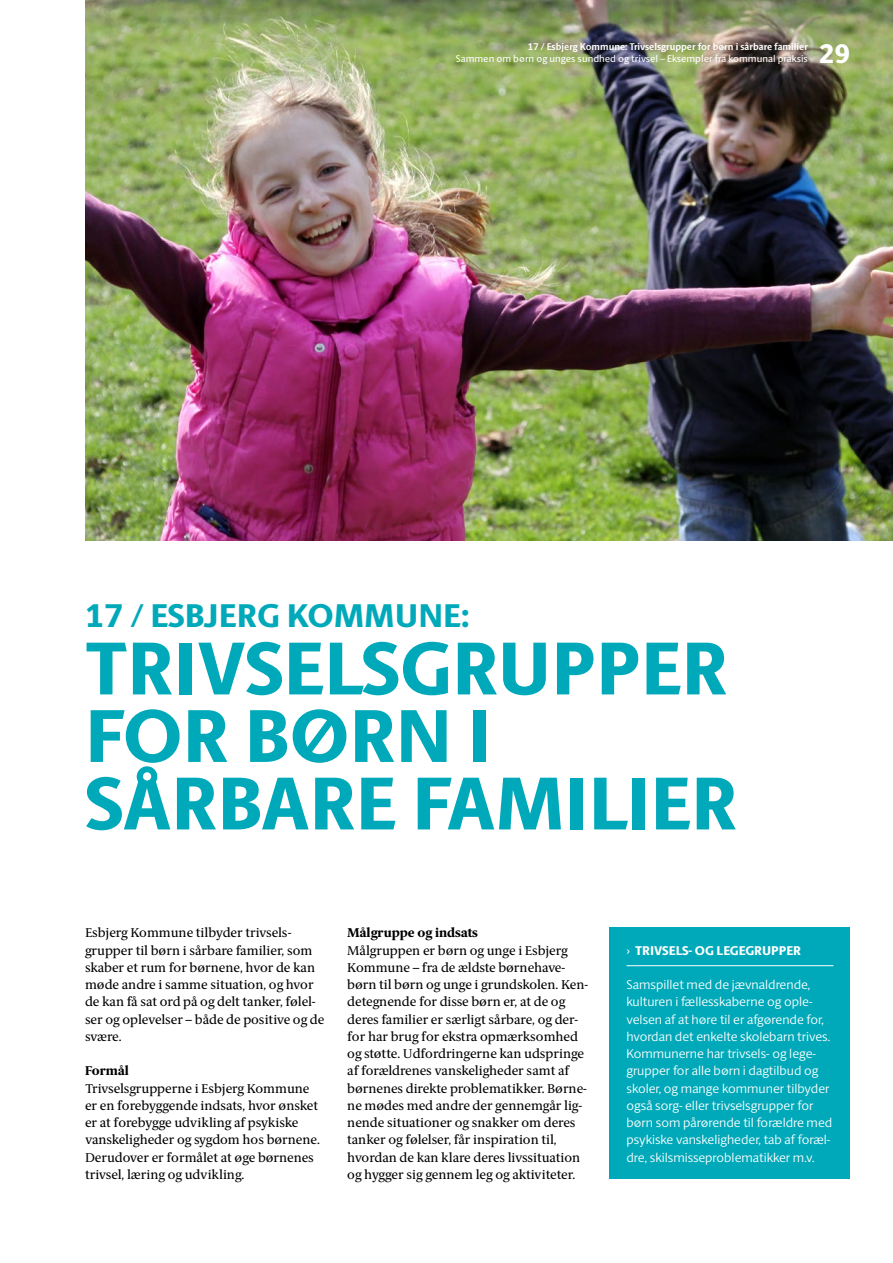
<style>
.page{position:relative;width:893px;height:1263px;background:#fff}
.page>*{position:absolute;margin:0;border:0;box-sizing:border-box;transform-origin:0 0}
.Rubrik_1_-_SANS{font:800 75px/67.5px "ID Sans";color:#00a9b9}
.Rubrik_2_-_SANS{font:800 33px "ID Sans";color:#00a9b9}
.Pagina_højre{font:800 27px "ID Sans";color:#fff}
.Brødtekst_-_SERIF{font:12.75px/17.2px "ID Serif";color:#000}
.Faktaboks_brødtekst{font:300 12.75px/17.2px "ID Sans";color:#fff}
.Rubrik_3_-_SERIF{font:800 12.75px "ID Serif";color:#000}
.Faktaboks_Rubrik_-_S{font:800 12.75px "ID Sans";color:#fff}
.t1{font:9.75px "ID Sans";color:#fff}
.t2{font:700 9.75px "ID Sans";color:#fff}
.s1{font-weight:300}
</style>
<div class="page">
<div style="left:609px;top:928px;width:241px;height:251px;background:#00a9b9"></div>
<hr style="left:626px;top:965px;width:207px;height:1px;background:#fff">
<img style="left:85px;top:0;width:808px;height:541px">
<p class="t2" style="left:528px;top:41px;width:281px">17 / Esbjerg Kommune: Trivselsgrupper for børn i sårbare familier</p>
<p class="t1" style="left:456px;top:53px;width:354px">Sammen om børn og unges sundhed og trivsel – Eksempler fra kommunal praksis</p>
<p class="Pagina_højre" style="left:819px;top:37px;width:33px">29</p>
<h2 class="Rubrik_2_-_SANS" style="left:85px;top:595px;width:386px">17 / ESBJERG KOMMUNE:</h2>
<h1 class="Rubrik_1_-_SANS" style="left:85px;top:635px;width:654px">TRIVSELSGRUPPER<br>FOR BØRN I<br>SÅRBARE FAMILIER</h1>
<p class="Brødtekst_-_SERIF" style="left:85px;top:925px;width:241px">Esbjerg Kommune tilbyder trivsels&shy;grupper til børn i sårbare familier, som skaber et rum for børnene, hvor de kan møde andre i samme situation, og hvor de kan få sat ord på og delt tanker, følel&shy;ser og oplevelser – både de positive og de svære.</p>
<h3 class="Rubrik_3_-_SERIF" style="left:85px;top:1063px;width:45px">Formål</h3>
<p class="Brødtekst_-_SERIF" style="left:85px;top:1080px;width:236px">Trivselsgrupperne i Esbjerg Kommune er en forebyggende indsats, hvor ønsket er at forebygge udvikling af psykiske vanskeligheder og sygdom hos børnene.<br>Derudover er formålet at øge børnenes trivsel, læring og udvikling.</p>
<h3 class="Rubrik_3_-_SERIF" style="left:347px;top:925px;width:132px">Målgruppe og indsats</h3>
<p class="Brødtekst_-_SERIF" style="left:347px;top:942px;width:242px">Målgruppen er børn og unge i Esbjerg Kommune – fra de ældste børnehave&shy;børn til børn og unge i grundskolen. Ken&shy;detegnende for disse børn er, at de og deres familier er særligt sårbare, og der&shy;for har brug for ekstra opmærksomhed og støtte. Udfordringerne kan udspringe af forældrenes vanskeligheder samt af børnenes direkte problematikker. Børne&shy;ne mødes med andre der gennemgår lig&shy;nende situationer og snakker om deres tanker og følelser, får inspiration til, hvordan de kan klare deres livssituation og hygger sig gennem leg og aktiviteter.</p>
<p class="Faktaboks_Rubrik_-_S" style="left:626px;top:942px;width:176px"><span class="s1">›</span> TRIVSELS- OG LEGEGRUPPER</p>
<p class="Faktaboks_brødtekst" style="left:626px;top:976px;width:207px">Samspillet med de jævnaldrende, kulturen i fællesskaberne og ople&shy;velsen af at høre til er afgørende for, hvordan det enkelte skolebarn trives.<br>Kommunerne har trivsels- og lege&shy;grupper for alle børn i dagtilbud og skoler, og mange kommuner tilbyder også sorg- eller trivselsgrupper for børn som pårørende til forældre med psykiske vanskeligheder, tab af foræl&shy;dre, skilsmisseproblematikker m.v.</p>
</div>
